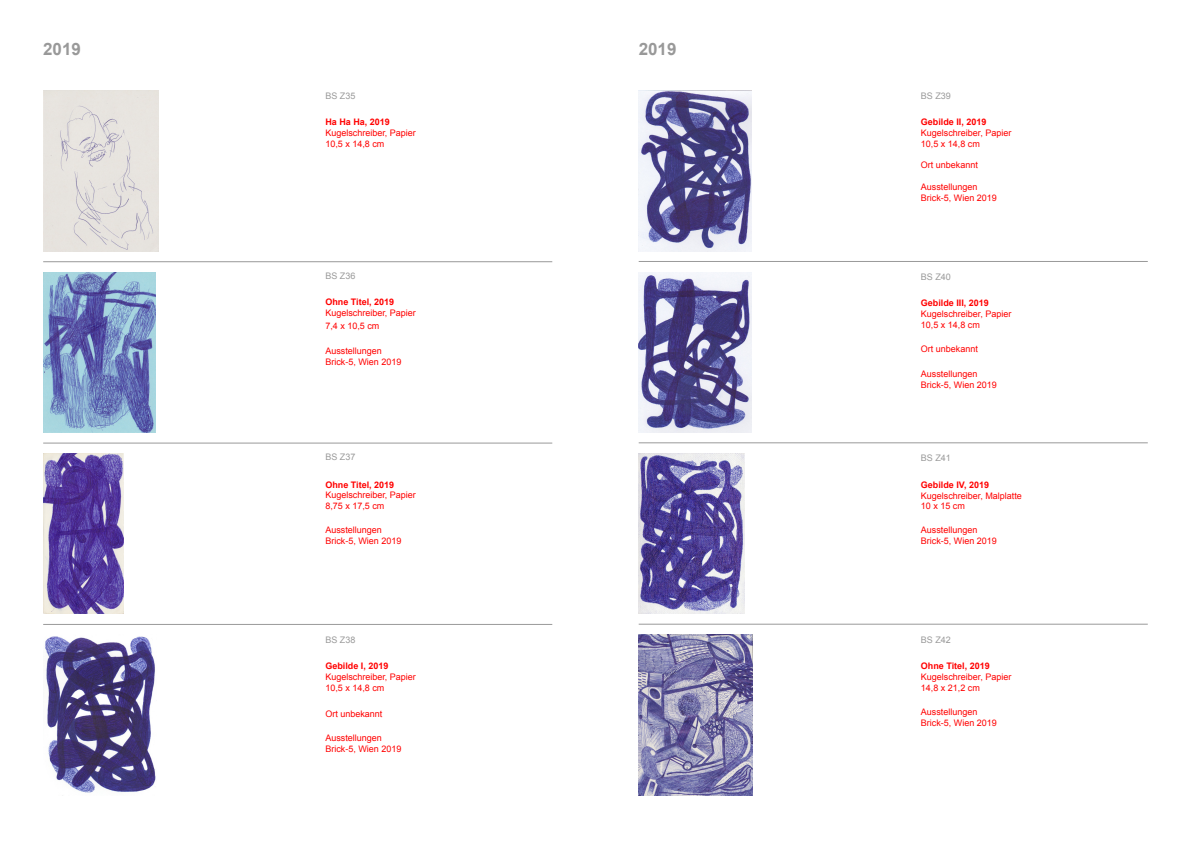
<style>
.page{position:relative;width:1191px;height:842px;background:#fff}
.page>*{position:absolute;margin:0;border:0;box-sizing:border-box;transform-origin:0 0}
.t1{font:700 17px "Arial";color:#999}
.t2{font:9px "Arial";color:#f00}
.t3{font:700 9px "Arial";color:#f00}
.t4{font:9px "Arial";color:#999}
</style>
<div class="page">
<img style="left:44px;top:636px;width:112px;height:157px">
<img style="left:43px;top:91px;width:115px;height:160px">
<img style="left:43px;top:453px;width:80px;height:161px">
<img style="left:43px;top:272px;width:112px;height:160px">
<img style="left:638px;top:635px;width:114px;height:160px">
<img style="left:638px;top:91px;width:113px;height:160px">
<img style="left:638px;top:272px;width:113px;height:160px">
<img style="left:638px;top:453px;width:106px;height:161px">
<hr style="left:638px;top:261px;width:509px;height:1px;background:#999">
<hr style="left:638px;top:443px;width:509px;height:1px;background:#999">
<hr style="left:638px;top:624px;width:509px;height:1px;background:#999">
<hr style="left:43px;top:262px;width:509px;height:1px;background:#999">
<hr style="left:43px;top:443px;width:509px;height:1px;background:#999">
<hr style="left:43px;top:624px;width:509px;height:1px;background:#999">
<p class="t1" style="left:43px;top:38px;width:39px">2019</p>
<p class="t4" style="left:325px;top:90px;width:32px">BS Z35</p>
<p class="t3" style="left:325px;top:116px;width:66px">Ha Ha Ha, 2019</p>
<p class="t2" style="left:325px;top:127px;width:92px">Kugelschreiber, Papier</p>
<p class="t2" style="left:325px;top:138px;width:61px">10,5 x 14,8 cm</p>
<p class="t4" style="left:325px;top:270px;width:32px">BS Z36</p>
<p class="t3" style="left:325px;top:296px;width:70px">Ohne Titel, 2019</p>
<p class="t2" style="left:325px;top:307px;width:92px">Kugelschreiber, Papier</p>
<p class="t2" style="left:325px;top:320px;width:56px">7,4 x 10,5 cm</p>
<p class="t2" style="left:325px;top:345px;width:58px">Ausstellungen</p>
<p class="t2" style="left:325px;top:356px;width:78px">Brick-5, Wien 2019</p>
<p class="t4" style="left:325px;top:451px;width:32px">BS Z37</p>
<p class="t3" style="left:325px;top:478px;width:70px">Ohne Titel, 2019</p>
<p class="t2" style="left:325px;top:489px;width:92px">Kugelschreiber, Papier</p>
<p class="t2" style="left:325px;top:500px;width:61px">8,75 x 17,5 cm</p>
<p class="t2" style="left:325px;top:524px;width:58px">Ausstellungen</p>
<p class="t2" style="left:325px;top:535px;width:78px">Brick-5, Wien 2019</p>
<p class="t4" style="left:325px;top:634px;width:32px">BS Z38</p>
<p class="t3" style="left:325px;top:660px;width:65px">Gebilde I, 2019</p>
<p class="t2" style="left:325px;top:671px;width:92px">Kugelschreiber, Papier</p>
<p class="t2" style="left:325px;top:682px;width:61px">10,5 x 14,8 cm</p>
<p class="t2" style="left:325px;top:708px;width:59px">Ort unbekannt</p>
<p class="t2" style="left:325px;top:732px;width:58px">Ausstellungen</p>
<p class="t2" style="left:325px;top:743px;width:78px">Brick-5, Wien 2019</p>
<p class="t1" style="left:638px;top:38px;width:39px">2019</p>
<p class="t4" style="left:921px;top:90px;width:32px">BS Z39</p>
<p class="t3" style="left:921px;top:116px;width:67px">Gebilde II, 2019</p>
<p class="t2" style="left:921px;top:127px;width:92px">Kugelschreiber, Papier</p>
<p class="t2" style="left:921px;top:138px;width:61px">10,5 x 14,8 cm</p>
<p class="t2" style="left:921px;top:159px;width:59px">Ort unbekannt</p>
<p class="t2" style="left:921px;top:181px;width:58px">Ausstellungen</p>
<p class="t2" style="left:921px;top:192px;width:78px">Brick-5, Wien 2019</p>
<p class="t4" style="left:921px;top:271px;width:32px">BS Z40</p>
<p class="t3" style="left:921px;top:297px;width:70px">Gebilde III, 2019</p>
<p class="t2" style="left:921px;top:308px;width:92px">Kugelschreiber, Papier</p>
<p class="t2" style="left:921px;top:319px;width:61px">10,5 x 14,8 cm</p>
<p class="t2" style="left:921px;top:343px;width:59px">Ort unbekannt</p>
<p class="t2" style="left:921px;top:368px;width:58px">Ausstellungen</p>
<p class="t2" style="left:921px;top:379px;width:78px">Brick-5, Wien 2019</p>
<p class="t4" style="left:921px;top:452px;width:32px">BS Z41</p>
<p class="t3" style="left:921px;top:479px;width:70px">Gebilde IV, 2019</p>
<p class="t2" style="left:921px;top:490px;width:103px">Kugelschreiber, Malplatte</p>
<p class="t2" style="left:921px;top:500px;width:46px">10 x 15 cm</p>
<p class="t2" style="left:921px;top:524px;width:58px">Ausstellungen</p>
<p class="t2" style="left:921px;top:535px;width:78px">Brick-5, Wien 2019</p>
<p class="t4" style="left:921px;top:634px;width:32px">BS Z42</p>
<p class="t3" style="left:921px;top:660px;width:70px">Ohne Titel, 2019</p>
<p class="t2" style="left:921px;top:671px;width:92px">Kugelschreiber, Papier</p>
<p class="t2" style="left:921px;top:682px;width:61px">14,8 x 21,2 cm</p>
<p class="t2" style="left:921px;top:706px;width:58px">Ausstellungen</p>
<p class="t2" style="left:921px;top:716px;width:78px">Brick-5, Wien 2019</p>
</div>
